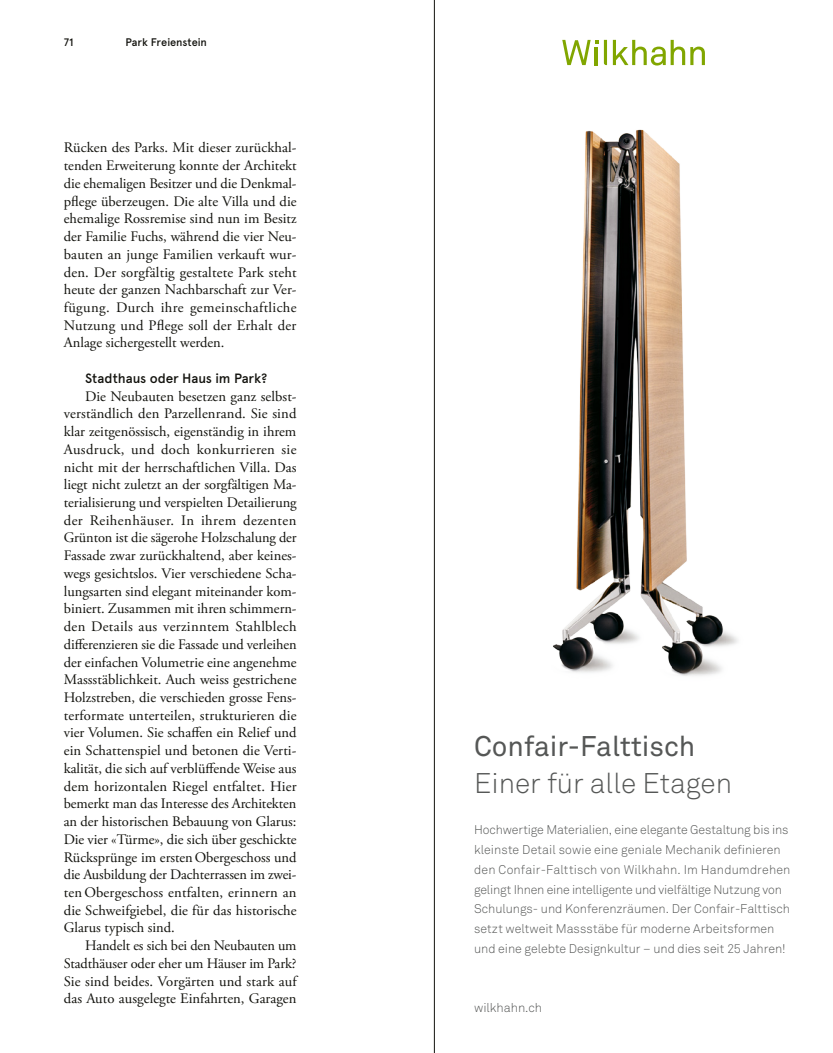
<style>
.page{position:relative;width:833px;height:1053px;background:#fff}
.page>*{position:absolute;margin:0;border:0;box-sizing:border-box;transform-origin:0 0}
.t1{font:300 28.12px "Akkurat Pro";color:#555756}
.t2{font:28.12px "Akkurat Pro";color:#555756}
.t3{font:14.5px/17.8px "Adobe Garamond Pro";letter-spacing:.005em;color:#12120d;text-align:justify}
.t4{font:500 13.5px "Werkapercu";letter-spacing:-.01em;color:#12120d}
.t5{font:300 12.5px/19.8px "Akkurat Pro";letter-spacing:-.005em;color:#555756}
.t6{font:500 11px "Werkapercu";letter-spacing:-.005em;color:#12120d}
</style>
<div class="page">
<img style="left:553px;top:129px;width:185px;height:547px">
<svg style="left:562px;top:40px;width:36px;height:25px"></svg>
<hr style="left:595px;top:47px;width:3px;height:18px;background:#81a600">
<svg style="left:604px;top:40px;width:3px;height:25px"></svg>
<svg style="left:613px;top:40px;width:92px;height:25px"></svg>
<hr style="left:434px;top:0;width:1px;height:1052px;background:#12120d">
<p class="t6" style="left:64px;top:34px;width:11px">71</p>
<p class="t6" style="left:125px;top:34px;width:83px">Park Freienstein</p>
<p class="t3" style="left:64px;top:139px;width:234px">Rücken des Parks. Mit dieser zurückhal&shy;tenden Erweiterung konnte der Architekt die ehemaligen Besitzer und die Denkmal&shy;pflege überzeugen. Die alte Villa und die ehemalige Rossremise sind nun im Besitz der Familie Fuchs, während die vier Neu&shy;bauten an junge Familien verkauft wur&shy;den. Der sorgfältig gestaltete Park steht heute der ganzen Nachbarschaft zur Ver&shy;fügung. Durch ihre gemeinschaftliche Nutzung und Pflege soll der Erhalt der Anlage sichergestellt werden.</p>
<p class="t4" style="left:85px;top:368px;width:184px">Stadthaus oder Haus im Park?</p>
<p class="t3" style="left:64px;top:387px;width:234px;text-indent:21px">Die Neubauten besetzen ganz selbst&shy;verständlich den Parzellenrand. Sie sind klar zeitgenössisch, eigenständig in ihrem Ausdruck, und doch konkurrieren sie nicht mit der herrschaftlichen Villa. Das liegt nicht zuletzt an der sorgfältigen Ma&shy;terialisierung und verspielten Detailierung der Reihenhäuser. In ihrem dezenten Grünton ist die sägerohe Holzschalung der Fassade zwar zurückhaltend, aber keines&shy;wegs gesichtslos. Vier verschiedene Scha&shy;lungsarten sind elegant miteinander kom&shy;biniert. Zusammen mit ihren schimmern&shy;den Details aus verzinntem Stahlblech differenzieren sie die Fassade und verleihen der einfachen Volumetrie eine angenehme Massstäblichkeit. Auch weiss gestrichene Holzstreben, die verschieden grosse Fens&shy;terformate unterteilen, strukturieren die vier Volumen. Sie schaffen ein Relief und ein Schattenspiel und betonen die Verti&shy;kalität, die sich auf verblüffende Weise aus dem horizontalen Riegel entfaltet. Hier bemerkt man das Interesse des Architekten an der historischen Bebauung von Glarus:<br>Die vier «Türme», die sich über geschickte Rücksprünge im erstenObergeschoss und die Ausbildung der Dachterrassen im zwei&shy;tenObergeschoss entfalten, erinnern an die Schweifgiebel, die für das historische Glarus typisch sind.</p>
<p class="t3" style="left:64px;top:937px;width:234px;text-indent:21px">Handelt es sich bei den Neubauten um Stadthäuser oder eher um Häuser im Park?<br>Sie sind beides. Vorgärten und stark auf das Auto ausgelegte Einfahrten, Garagen</p>
<h1 class="t2" style="left:474px;top:729px;width:223px">Confair-Falttisch</h1>
<h1 class="t1" style="left:474px;top:766px;width:260px">Einer für alle Etagen</h1>
<p class="t5" style="left:474px;top:820px;width:318px">Hochwertige Materialien, eine elegante Gestaltung bis ins kleinste Detail sowie eine geniale Mechanik definieren den Confair-Falttisch von Wilkhahn. Im Handumdrehen gelingt Ihnen eine intelligente und vielfältige Nutzung von Schulungs- und Konferenzräumen. Der Confair-Falttisch setzt weltweit Massstäbe für moderne Arbeitsformen und eine gelebte Designkultur – und dies seit 25 Jahren!</p>
<p class="t5" style="left:474px;top:997px;width:70px">wilkhahn.ch</p>
</div>
